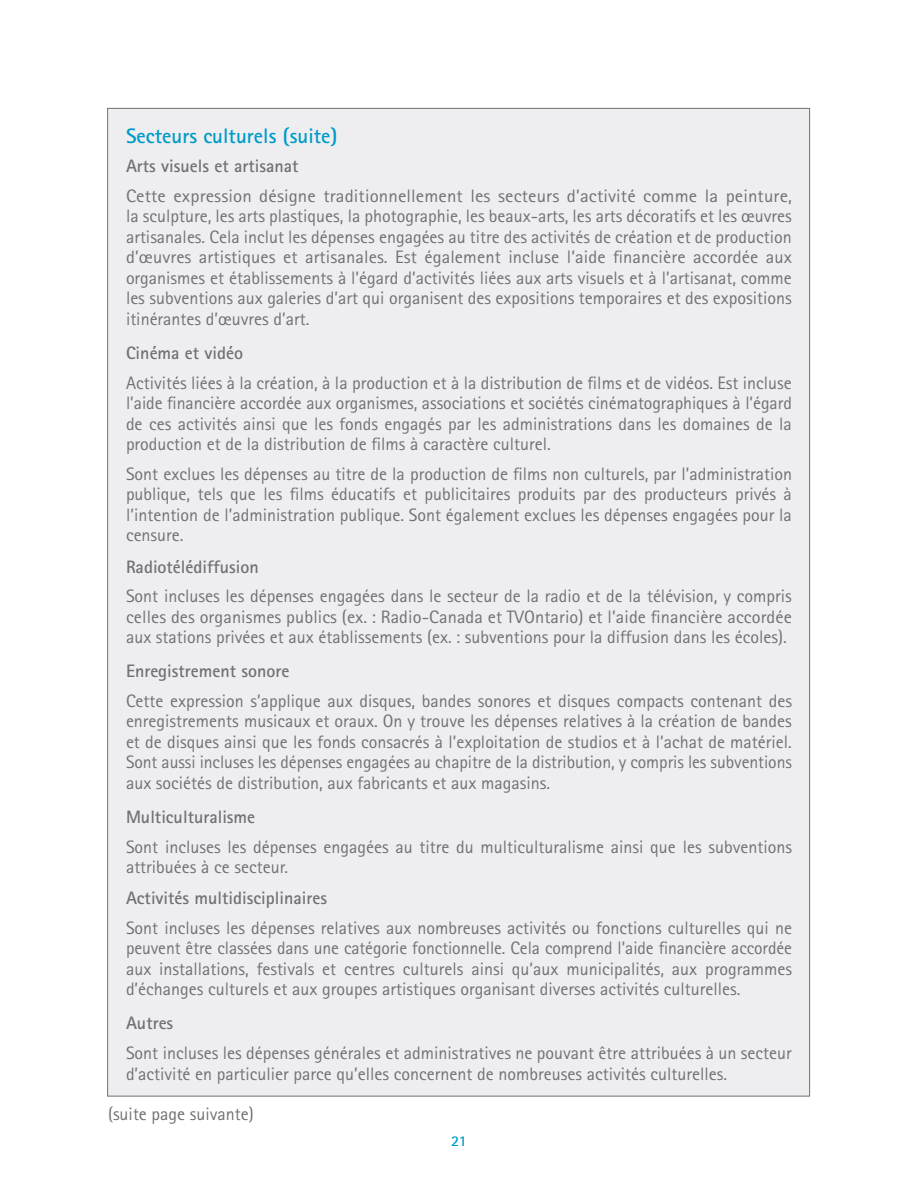
<style>
.page{position:relative;width:918px;height:1188px;background:#fff}
.page>*{position:absolute;margin:0;border:0;box-sizing:border-box;transform-origin:0 0}
.t1{font:700 21px "Rotis Sans Serif";color:#009bc8}
.t2{font:18px/20.5px "Rotis Sans Serif";color:#717074;text-align:justify}
.t3{font:18px/20.5px "Rotis Sans Serif";color:#717074;text-align:justify;scale:1.05 1}
.t4{font:700 18px "Rotis Sans Serif";color:#717074}
.t5{font:700 15px "Rotis Sans Serif";color:#009bc8}
</style>
<div class="page">
<div style="left:107px;top:108px;width:703px;height:988px;background:#eeeef0;border:1px solid #717074"></div>
<p class="t1" style="left:126px;top:122px;width:213px">Secteurs culturels (suite)</p>
<p class="t4" style="left:126px;top:155px;width:174px">Arts visuels et artisanat</p>
<p class="t3" style="left:126px;top:185px;width:636px">Cette expression désigne traditionnellement les secteurs d’activité comme la peinture, la sculpture, les arts plastiques, la photographie, les beaux-arts, les arts décoratifs et les œuvres artisanales. Cela inclut les dépenses engagées au titre des activités de création et de production d’œuvres artistiques et artisanales. Est également incluse l’aide financière accordée aux organismes et établissements à l’égard d’activités liées aux arts visuels et à l’artisanat, comme les subventions aux galeries d’art qui organisent des expositions temporaires et des expositions itinérantes d’œuvres d’art.</p>
<p class="t4" style="left:126px;top:342px;width:119px">Cinéma et vidéo</p>
<p class="t2" style="left:126px;top:372px;width:667px">Activités liées à la création, à la production et à la distribution de films et de vidéos. Est incluse l’aide financière accordée aux organismes, associations et sociétés cinématographiques à l’égard de ces activités ainsi que les fonds engagés par les administrations dans les domaines de la production et de la distribution de films à caractère culturel.</p>
<p class="t2" style="left:126px;top:463px;width:668px">Sont exclues les dépenses au titre de la production de films non culturels, par l’administration publique, tels que les films éducatifs et publicitaires produits par des producteurs privés à l’intention de l’administration publique. Sont également exclues les dépenses engagées pour la censure.</p>
<p class="t4" style="left:126px;top:555px;width:134px">Radiotélédiffusion</p>
<p class="t2" style="left:126px;top:586px;width:667px">Sont incluses les dépenses engagées dans le secteur de la radio et de la télévision, y compris celles des organismes publics (ex. : Radio-Canada et TVOntario) et l’aide financière accordée aux stations privées et aux établissements (ex. : subventions pour la diffusion dans les écoles).</p>
<p class="t4" style="left:126px;top:660px;width:165px">Enregistrement sonore</p>
<p class="t2" style="left:126px;top:690px;width:668px">Cette expression s’applique aux disques, bandes sonores et disques compacts contenant des enregistrements musicaux et oraux. On y trouve les dépenses relatives à la création de bandes et de disques ainsi que les fonds consacrés à l’exploitation de studios et à l’achat de matériel.<br>Sont aussi incluses les dépenses engagées au chapitre de la distribution, y compris les subventions aux sociétés de distribution, aux fabricants et aux magasins.</p>
<p class="t4" style="left:126px;top:806px;width:131px">Multiculturalisme</p>
<p class="t2" style="left:126px;top:836px;width:668px">Sont incluses les dépenses engagées au titre du multiculturalisme ainsi que les subventions attribuées à ce secteur.</p>
<p class="t4" style="left:126px;top:887px;width:203px">Activités multidisciplinaires</p>
<p class="t2" style="left:126px;top:917px;width:668px">Sont incluses les dépenses relatives aux nombreuses activités ou fonctions culturelles qui ne peuvent être classées dans une catégorie fonctionnelle. Cela comprend l’aide financière accordée aux installations, festivals et centres culturels ainsi qu’aux municipalités, aux programmes d’échanges culturels et aux groupes artistiques organisant diverses activités culturelles.</p>
<p class="t4" style="left:126px;top:1012px;width:49px">Autres</p>
<p class="t2" style="left:126px;top:1042px;width:667px">Sont incluses les dépenses générales et administratives ne pouvant être attribuées à un secteur d’activité en particulier parce qu’elles concernent de nombreuses activités culturelles.</p>
<p class="t2" style="left:108px;top:1104px;width:147px">(suite page suivante)</p>
<p class="t5" style="left:451px;top:1131px;width:17px">21</p>
</div>
